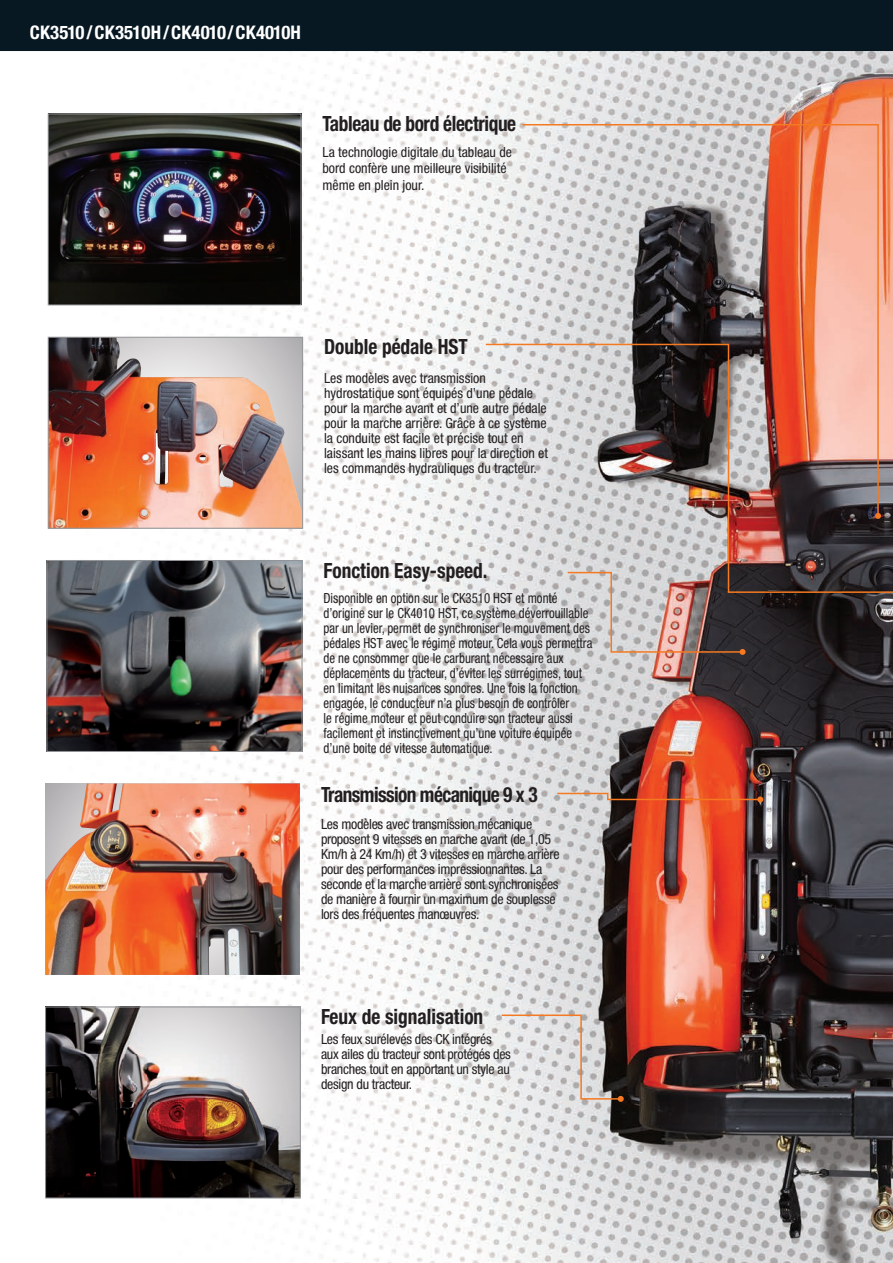
<style>
.page{position:relative;width:893px;height:1263px;background:#fff}
.page>*{position:absolute;margin:0;border:0;box-sizing:border-box;transform-origin:0 0}
.t1{font:700 condensed 21px "Helvetica Neue LT Std";color:#231f20;scale:.92 1}
.t2{font:700 condensed 21px "Helvetica Neue LT Std";letter-spacing:-.03em;color:#231f20;scale:.92 1}
.t3{font:700 condensed 21px "Helvetica Neue LT Std";letter-spacing:-.02em;color:#231f20;scale:.92 1}
.t4{font:700 condensed 18.75px "Helvetica Neue LT Std";letter-spacing:.01em;color:#fff}
.t5{font:condensed 13.95px/15px "Helvetica Neue LT Std";color:#231f20;scale:.92 1}
.t6{font:condensed 13.95px/15px "Helvetica Neue LT Std";letter-spacing:-.02em;color:#231f20}
.t7{font:condensed 13.95px/15px "Helvetica Neue LT Std";color:#231f20}
</style>
<div class="page">
<div style="left:0;top:0;width:893px;height:51px;background:#071822"></div>
<img style="left:45px;top:51px;width:848px;height:1212px">
<img style="left:50px;top:116px;width:249px;height:187px">
<div style="left:48px;top:114px;width:253px;height:191px;border:1px solid #939598"></div>
<img style="left:49px;top:562px;width:251px;height:188px">
<div style="left:47px;top:560px;width:255px;height:192px;border:1px solid #939598"></div>
<img style="left:47px;top:1009px;width:252px;height:187px">
<div style="left:45px;top:1007px;width:256px;height:191px;border:1px solid #939598"></div>
<img style="left:50px;top:339px;width:251px;height:187px">
<div style="left:48px;top:337px;width:255px;height:191px;border:1px solid #939598"></div>
<img style="left:45px;top:783px;width:255px;height:192px">
<svg style="left:521px;top:123px;width:358px;height:220px;background:#c09f96"></svg>
<img style="left:484px;top:343px;width:409px;height:251px">
<img style="left:566px;top:571px;width:180px;height:84px">
<svg style="left:500px;top:1014px;width:124px;height:88px;background:#bfbbb9"></svg>
<svg style="left:556px;top:792px;width:207px;height:10px;background:#bb6b4e"></svg>
<h2 class="t4" style="left:30px;top:21px;width:273px">CK3510/CK3510H/CK4010/CK4010H</h2>
<h1 class="t3" style="left:322px;top:111px;width:212px">Tableau de bord électrique</h1>
<p class="t7" style="left:322px;top:143px;width:191px;line-height:16.5px">La technologie digitale du tableau de bord confère une meilleure visibilité même en plein jour.</p>
<h1 class="t1" style="left:324px;top:334px;width:158px">Double pédale HST</h1>
<p class="t7" style="left:324px;top:370px;width:225px">Les modèles avec transmission hydrostatique sont équipés d’une pédale pour la marche avant et d’une autre pédale pour la marche arrière. Grâce à ce système la conduite est facile et précise tout en laissant les mains libres pour la direction et les commandes hydrauliques du tracteur.</p>
<h1 class="t1" style="left:323px;top:557px;width:180px">Fonction Easy-speed.</h1>
<p class="t5" style="left:323px;top:591px;width:294px">Disponible en option sur le CK3510 HST et monté d’origine sur le CK4010 HST, ce système déverrouillable par un levier, permet de synchroniser le mouvement des pédales HST avec le régime moteur. Cela vous permettra de ne consommer que le carburant nécessaire aux déplacements du tracteur, d’éviter les surrégimes, tout en limitant les nuisances sonores. Une fois la fonction engagée, le conducteur n’a plus besoin de contrôler<br>le régime moteur et peut conduire son tracteur aussi facilement et instinctivement qu’une voiture équipée d’une boite de vitesse automatique.</p>
<h1 class="t2" style="left:321px;top:782px;width:237px">Transmission mécanique 9 x 3</h1>
<p class="t6" style="left:321px;top:817px;width:240px">Les modèles avec transmission mécanique proposent 9 vitesses en marche avant (de 1,05<br>Km/h à 24 Km/h) et 3 vitesses en marche arrière pour des performances impressionnantes. La seconde et la marche arrière sont synchronisées de manière à fournir un maximum de souplesse lors des fréquentes manœuvres.</p>
<h1 class="t1" style="left:321px;top:1004px;width:178px">Feux de signalisation</h1>
<p class="t6" style="left:321px;top:1031px;width:191px">Les feux surélevés des CK intégrés aux ailes du tracteur sont protégés des branches tout en apportant un style au design du tracteur.</p>
</div>
